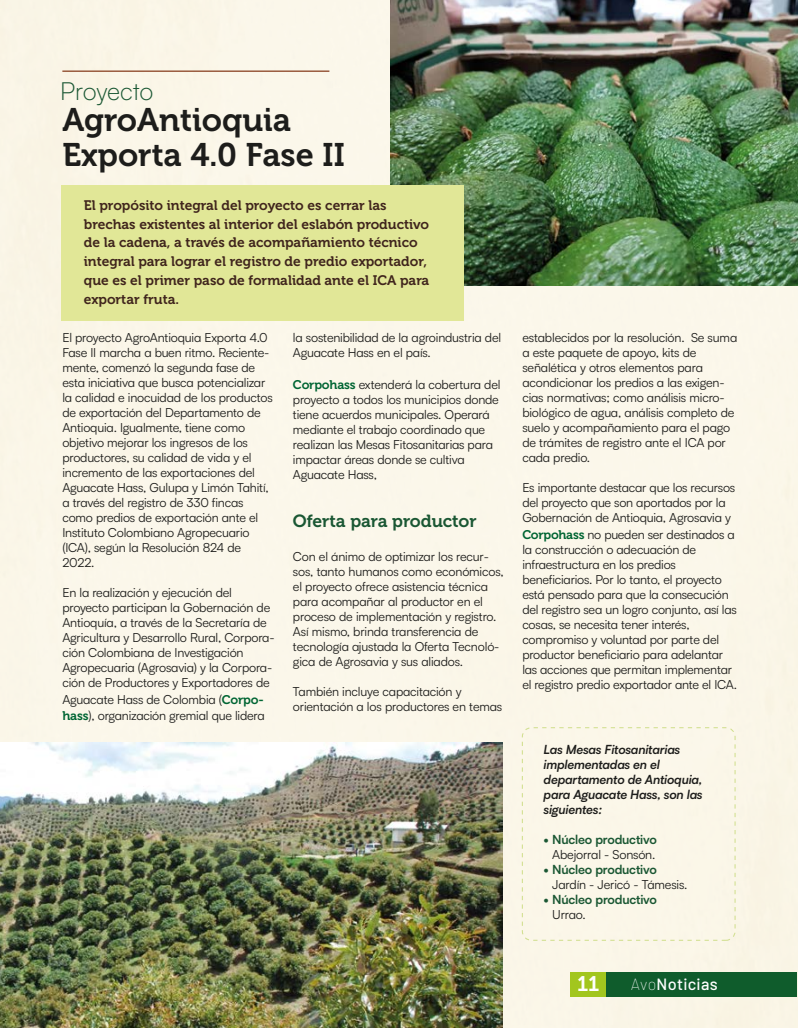
<style>
.page{position:relative;width:798px;height:1028px;background:#fff}
.page>*{position:absolute;margin:0;border:0;box-sizing:border-box;transform-origin:0 0}
.t1{font:32.5px/34.6px "Museo 700";color:#1d1d1b}
.t2{font:300 25px "Satoshi";letter-spacing:-.005em;color:#1a5733}
.t3{font:21px "Museo 700";color:#fff}
.t4{font:17.5px "Museo 700";color:#1a5733}
.t5{font:500 16.25px "Barlow";letter-spacing:.02em;color:#fff}
.t6{font:13.75px/18.8px "Museo 700";color:#40251d}
.t7{font:12.5px/15px "Satoshi";letter-spacing:-.015em;color:#1d1d1b}
.t8{font:italic 700 12.5px/15px "Satoshi";letter-spacing:-.015em;color:#1d1d1b}
.t9{font:700 12.5px "Satoshi";letter-spacing:-.015em;color:#1a5733}
.s1{font-family:"Museo 700";color:#006533}
.s2{font-weight:100}
</style>
<div class="page">
<div style="left:0;top:1px;width:797px;height:1027px;background:#fbf7ea"></div>
<hr style="left:62px;top:71px;width:267px;height:1px;background:#853b1b">
<div style="left:521px;top:727px;width:214px;height:213px;border:1px dashed #d1df8f;border-radius:9px"></div>
<img style="left:390px;top:0;width:407px;height:286px">
<div style="left:62px;top:186px;width:402px;height:135px;background:#e1e797"></div>
<img style="left:0;top:742px;width:502px;height:286px">
<div style="left:570px;top:972px;width:226px;height:24px;background:#0f5c2c"></div>
<div style="left:570px;top:972px;width:35px;height:24px;background:#a2c61e"></div>
<h2 class="t2" style="left:60px;top:75px;width:95px">Proyecto</h2>
<h1 class="t1" style="left:62px;top:103px;width:284px">AgroAntioquia<br>Exporta 4.0 Fase II</h1>
<p class="t6" style="left:84px;top:196px;width:347px">El propósito integral del proyecto es cerrar las brechas existentes al interior del eslabón productivo de la cadena, a través de acompañamiento técnico integral para lograr el registro de predio exportador, que es el primer paso de formalidad ante el ICA para exportar fruta.</p>
<p class="t7" style="left:62px;top:330px;width:212px">El proyecto AgroAntioquia Exporta 4.0<br>Fase II marcha a buen ritmo. Reciente&shy;mente, comenzó la segunda fase de esta iniciativa que busca potencializar la calidad e inocuidad de los productos de exportación del Departamento de Antioquia. Igualmente, tiene como objetivo mejorar los ingresos de los productores, su calidad de vida y el incremento de las exportaciones del Aguacate Hass, Gulupa y Limón Tahití, a través del registro de 330 fincas como predios de exportación ante el Instituto Colombiano Agropecuario (ICA), según la Resolución 824 de 2022.</p>
<p class="t7" style="left:62px;top:585px;width:214px">En la realización y ejecución del proyecto participan la Gobernación de Antioquía, a través de la Secretaría de Agricultura y Desarrollo Rural, Corpora&shy;ción Colombiana de Investigación Agropecuaria (Agrosavia) y la Corpora&shy;ción de Productores y Exportadores de</p>
<p class="t7" style="left:62px;top:690px;width:204px;line-height:16.2px">Aguacate Hass de Colombia (<span class="s1">Corpo&shy;hass</span>), organización gremial que lidera</p>
<p class="t7" style="left:293px;top:330px;width:209px">la sostenibilidad de la agroindustria del<br>Aguacate Hass en el país.</p>
<p class="t7" style="left:293px;top:376px;width:209px"><span class="s1">Corpohass</span> extenderá la cobertura del proyecto a todos los municipios donde tiene acuerdos municipales. Operará mediante el trabajo coordinado que realizan las Mesas Fitosanitarias para impactar áreas donde se cultiva Aguacate Hass,</p>
<h3 class="t4" style="left:293px;top:511px;width:185px">Oferta para productor</h3>
<p class="t7" style="left:293px;top:548px;width:212px">Con el ánimo de optimizar los recur&shy;sos, tanto humanos como económicos, el proyecto ofrece asistencia técnica para acompañar al productor en el proceso de implementación y registro.<br>Así mismo, brinda transferencia de tecnología ajustada la Oferta Tecnoló&shy;gica de Agrosavia y sus aliados.</p>
<p class="t7" style="left:293px;top:683px;width:211px">También incluye capacitación y orientación a los productores en temas</p>
<p class="t7" style="left:522px;top:330px;width:216px">establecidos por la resolución. Se suma a este paquete de apoyo, kits de señalética y otros elementos para acondicionar los predios a las exigen&shy;cias normativas; como análisis micro&shy;biológico de agua, análisis completo de suelo y acompañamiento para el pago de trámites de registro ante el ICA por cada predio.</p>
<p class="t7" style="left:522px;top:480px;width:214px">Es importante destacar que los recursos del proyecto que son aportados por la<br>Gobernación de Antioquia, Agrosavia y</p>
<p class="t7" style="left:522px;top:526px;width:216px"><span class="s1">Corpohass</span> no pueden ser destinados a la construcción o adecuación de infraestructura en los predios beneficiarios. Por lo tanto, el proyecto está pensado para que la consecución del registro sea un logro conjunto, así las cosas, se necesita tener interés, compromiso y voluntad por parte del productor beneficiario para adelantar las acciones que permitan implementar el registro predio exportador ante el ICA.</p>
<p class="t8" style="left:543px;top:740px;width:160px">Las Mesas Fitosanitarias implementadas en el departamento de Antioquia, para Aguacate Hass, son las siguientes:</p>
<p class="t9" style="left:543px;top:830px;width:115px">• Núcleo productivo</p>
<p class="t7" style="left:552px;top:846px;width:105px">Abejorral - Sonsón.</p>
<p class="t9" style="left:543px;top:860px;width:115px">• Núcleo productivo</p>
<p class="t7" style="left:552px;top:876px;width:137px">Jardín - Jericó - Támesis.</p>
<p class="t9" style="left:543px;top:890px;width:115px">• Núcleo productivo</p>
<p class="t7" style="left:552px;top:906px;width:35px">Urrao.</p>
<h3 class="t3" style="left:577px;top:972px;width:24px">11</h3>
<h3 class="t5" style="left:630px;top:973px;width:88px"><span class="s2">Avo</span>Noticias</h3>
</div>
